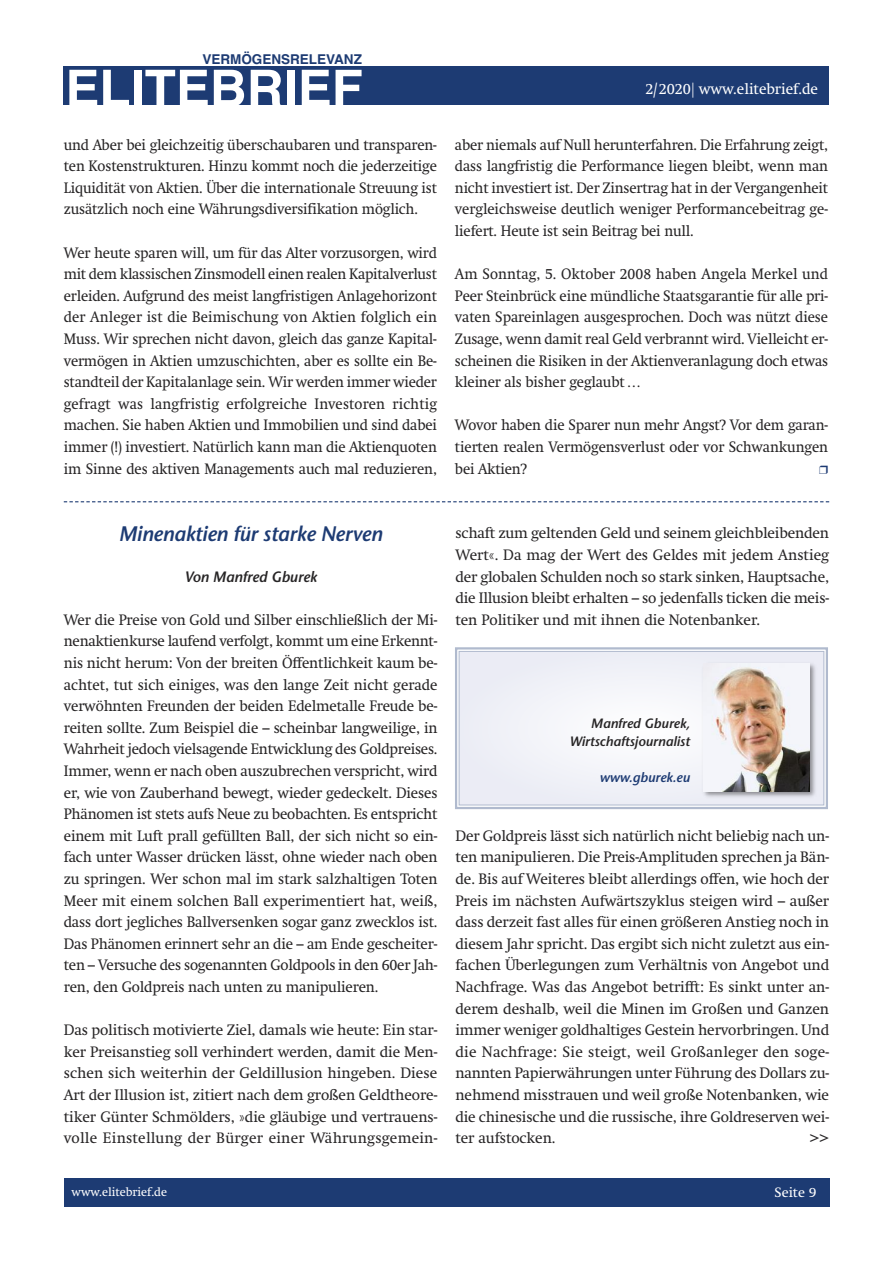
<style>
.page{position:relative;width:893px;height:1263px;background:#fff}
.page>*{position:absolute;margin:0;border:0;box-sizing:border-box;transform-origin:0 0}
.t1{font:700 51px "Helvetica";color:#fff}
.t2{font:italic 600 21px "Stone Sans";letter-spacing:-.01em;color:#1d3b73}
.t3{font:15px/21.6px "Swift";letter-spacing:-.01em;color:#272526;text-align:justify;scale:.95 1}
.t4{font:15px/21.6px "Swift";letter-spacing:-.01em;color:#272526;text-align:justify}
.t5{font:15px/21.6px "Swift";letter-spacing:-.01em;color:#272526;text-align:justify;scale:.96 1}
.t6{font:15px "Swift";color:#fff}
.t7{font:italic 600 15px "Stone Sans";letter-spacing:-.01em;color:#272526}
.t8{font:italic 600 13.5px/18px "Stone Sans";letter-spacing:-.005em;color:#272526;text-align:right}
.t9{font:700 13.5px "Helvetica";color:#1d3b73}
.t10{font:italic 600 13.5px "Stone Sans";letter-spacing:-.005em;color:#1d3b73}
.t11{font:13.5px "Swift";color:#fff}
.t12{font:12px "Swift";color:#fff}
</style>
<div class="page">
<div style="left:64px;top:1178px;width:765px;height:29px;background:#1d3b73"></div>
<div style="left:64px;top:66px;width:765px;height:38px;background:#1d3b73"></div>
<div style="left:459px;top:652px;width:364px;height:153px;background:#f0f1f7"></div>
<div style="left:455px;top:647px;width:373px;height:162px;border:2px solid #b0bace"></div>
<div style="left:459px;top:651px;width:365px;height:154px;border:1px solid #b0bace"></div>
<img style="left:703px;top:663px;width:113px;height:135px">
<img style="left:703px;top:664px;width:107px;height:127px">
<svg style="left:64px;top:501px;width:765px;height:1px"></svg>
<p class="t9" style="left:202px;top:51px;width:161px">VERMÖGENSRELEVANZ</p>
<h1 class="t1" style="left:65px;top:59px;width:299px">ELITEBRIEF</h1>
<p class="t3" style="left:64px;top:135px;width:394px">und Aber bei gleichzeitig überschaubaren und transparen&shy;ten Kostenstrukturen. Hinzu kommt noch die jederzeitige Liquidität von Aktien. Über die internationale Streuung ist zusätzlich noch eine Währungsdiversifikation möglich.</p>
<p class="t3" style="left:64px;top:243px;width:394px">Wer heute sparen will, um für das Alter vorzusorgen, wird mit dem klassischen Zinsmodell einen realen Kapitalverlust erleiden. Aufgrund des meist langfristigen Anlagehorizont der Anleger ist die Beimischung von Aktien folglich ein Muss. Wir sprechen nicht davon, gleich das ganze Kapital&shy;vermögen in Aktien umzuschichten, aber es sollte ein Be&shy;standteil der Kapitalanlage sein. Wir werden immer wieder gefragt was langfristig erfolgreiche Investoren richtig machen. Sie haben Aktien und Immobilien und sind dabei immer (!) investiert. Natürlich kann man die Aktienquoten im Sinne des aktiven Managements auch mal reduzieren,</p>
<p class="t6" style="left:645px;top:83px;width:174px">2/2020| www.elitebrief.de</p>
<p class="t3" style="left:455px;top:135px;width:394px">aber niemals auf Null herunterfahren. Die Erfahrung zeigt, dass langfristig die Performance liegen bleibt, wenn man nicht investiert ist. Der Zinsertrag hat in der Vergangenheit vergleichsweise deutlich weniger Performancebeitrag ge&shy;liefert. Heute ist sein Beitrag bei null.</p>
<p class="t3" style="left:455px;top:264px;width:394px">Am Sonntag, 5. Oktober 2008 haben Angela Merkel und Peer Steinbrück eine mündliche Staatsgarantie für alle pri&shy;vaten Spareinlagen ausgesprochen. Doch was nützt diese Zusage, wenn damit real Geld verbrannt wird. Vielleicht er&shy;scheinen die Risiken in der Aktienveranlagung doch etwas kleiner als bisher geglaubt…</p>
<p class="t3" style="left:455px;top:416px;width:394px">Wovor haben die Sparer nun mehr Angst? Vor dem garan&shy;tierten realen Vermögensverlust oder vor Schwankungen bei Aktien?</p>
<h2 class="t2" style="left:119px;top:526px;width:265px">Minenaktien für starke Nerven</h2>
<p class="t7" style="left:184px;top:570px;width:134px">Von Manfred Gburek</p>
<p class="t5" style="left:64px;top:610px;width:391px">Wer die Preise von Gold und Silber einschließlich der Mi&shy;nenaktienkurse laufend verfolgt, kommt um eine Erkennt&shy;nis nicht herum: Von der breiten Öffentlichkeit kaum be&shy;achtet, tut sich einiges, was den lange Zeit nicht gerade verwöhnten Freunden der beiden Edelmetalle Freude be&shy;reiten sollte. Zum Beispiel die – scheinbar langweilige, in Wahrheit jedoch vielsagende Entwicklung des Goldpreises.<br>Immer, wenn er nach oben auszubrechen verspricht, wird er, wie von Zauberhand bewegt, wieder gedeckelt. Dieses Phänomen ist stets aufs Neue zu beobachten. Es entspricht einem mit Luft prall gefüllten Ball, der sich nicht so ein&shy;fach unter Wasser drücken lässt, ohne wieder nach oben zu springen. Wer schon mal im stark salzhaltigen Toten Meer mit einem solchen Ball experimentiert hat, weiß, dass dort jegliches Ballversenken sogar ganz zwecklos ist.<br>Das Phänomen erinnert sehr an die – am Ende gescheiter&shy;ten – Versuche des sogenannten Goldpools in den 60er Jah&shy;ren, den Goldpreis nach unten zu manipulieren.</p>
<p class="t4" style="left:64px;top:1020px;width:375px">Das politisch motivierte Ziel, damals wie heute: Ein star&shy;ker Preisanstieg soll verhindert werden, damit die Men&shy;schen sich weiterhin der Geldillusion hingeben. Diese Art der Illusion ist, zitiert nach dem großen Geldtheore&shy;tiker Günter Schmölders, »die gläubige und vertrauens&shy;volle Einstellung der Bürger einer Währungsgemein-</p>
<p class="t12" style="left:72px;top:1187px;width:97px">www.elitebrief.de</p>
<p class="t4" style="left:455px;top:524px;width:375px">schaft zum geltenden Geld und seinem gleichbleibenden Wert«. Da mag der Wert des Geldes mit jedem Anstieg der globalen Schulden noch so stark sinken, Hauptsache, die Illusion bleibt erhalten – so jedenfalls ticken die meis&shy;ten Politiker und mit ihnen die Notenbanker.</p>
<p class="t8" style="left:570px;top:715px;width:122px">Manfred Gburek,<br>Wirtschaftsjournalist</p>
<p class="t10" style="left:599px;top:772px;width:92px">www.gburek.eu</p>
<p class="t4" style="left:455px;top:826px;width:375px">Der Goldpreis lässt sich natürlich nicht beliebig nach un&shy;ten manipulieren. Die Preis-Amplituden sprechen ja Bän&shy;de. Bis auf Weiteres bleibt allerdings offen, wie hoch der Preis im nächsten Aufwärtszyklus steigen wird – außer dass derzeit fast alles für einen größeren Anstieg noch in diesem Jahr spricht. Das ergibt sich nicht zuletzt aus ein&shy;fachen Überlegungen zum Verhältnis von Angebot und Nachfrage. Was das Angebot betrifft: Es sinkt unter an&shy;derem deshalb, weil die Minen im Großen und Ganzen immer weniger goldhaltiges Gestein hervorbringen. Und die Nachfrage: Sie steigt, weil Großanleger den soge&shy;nannten Papierwährungen unter Führung des Dollars zu&shy;nehmend misstrauen und weil große Notenbanken, wie die chinesische und die russische, ihre Goldreserven wei&shy;ter aufstocken.</p>
<p class="t4" style="left:810px;top:1128px;width:21px">&gt;&gt;</p>
<p class="t11" style="left:775px;top:1187px;width:43px">Seite 9</p>
</div>
